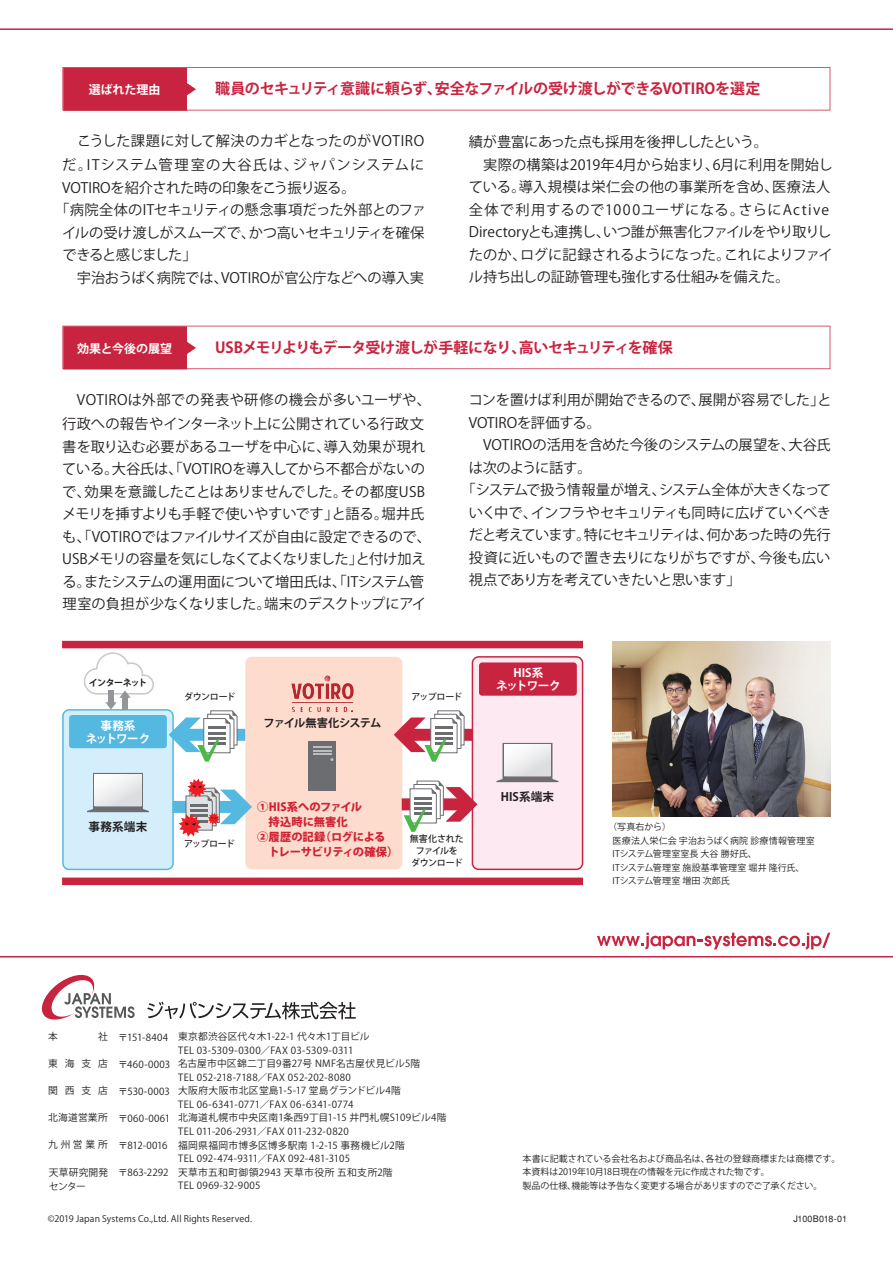
<style>
.page{position:relative;width:893px;height:1263px;background:#fff}
.page>*{position:absolute;margin:0;border:0;box-sizing:border-box;transform-origin:0 0}
.t1{font:700 15px "Koz Go Pro";letter-spacing:-.04em;color:#c8233f}
.t2{font:14.25px/22.5px "Koz Go Pro";letter-spacing:-.015em;color:#231f20}
.t3{font:14.25px "Koz Go Pro";letter-spacing:-.055em;color:#231f20}
.t4{font:14.25px/24px "Koz Go Pro";letter-spacing:.03em;color:#231f20;text-align:right}
.t5{font:14.25px/24px "Koz Go Pro";letter-spacing:.015em;color:#231f20}
.t6{font:14.25px "Koz Go Pro";letter-spacing:-.045em;color:#231f20}
.t7{font:14.25px "Koz Go Pro";letter-spacing:-.075em;color:#231f20}
.t8{font:700 12px "Koz Go Pro";letter-spacing:-.005em;color:#fff}
.t9{font:700 11.7px/13.5px "Koz Go Pro";letter-spacing:-.05em;color:#fff;text-align:center}
.t10{font:700 11.7px "Koz Go Pro";letter-spacing:.01em;color:#231f20}
.t11{font:800 11.25px/15px "Koz Go Pro";letter-spacing:-.01em;color:#cf2232}
.t12{font:700 11.25px "Koz Go Pro";letter-spacing:-.075em;color:#231f20}
.t13{font:9.75px/13.5px "Koz Go Pro";letter-spacing:.025em;color:#231f20}
.t14{font:9px/13.5px "Koz Go Pro";letter-spacing:-.005em;color:#231f20}
.t15{font:9px "Koz Go Pro";letter-spacing:.015em;color:#231f20}
.t16{font:500 9px/12px "Koz Go Pro";letter-spacing:-.04em;color:#231f20;text-align:center}
.t17{font:500 9px "Gothic BBB";letter-spacing:-.015em;color:#231f20}
.t18{font:700 9px "Koz Go Pro";letter-spacing:-.06em;color:#231f20}
</style>
<div class="page">
<hr style="left:0;top:28px;width:893px;height:2px;background:#c8233f">
<hr style="left:0;top:956px;width:893px;height:1px;background:#c8233f">
<svg style="left:62px;top:67px;width:768px;height:44px"></svg>
<svg style="left:62px;top:326px;width:768px;height:43px"></svg>
<img style="left:613px;top:642px;width:217px;height:175px">
<div style="left:245px;top:657px;width:157px;height:212px;background:#fddcce;border-radius:6px"></div>
<div style="left:472px;top:657px;width:111px;height:212px;background:#fce9f1;border-radius:6px"></div>
<div style="left:472px;top:656px;width:111px;height:214px;border:2px solid #c8233f;border-radius:6px"></div>
<div style="left:309px;top:741px;width:27px;height:49px;background:#6c6d70"></div>
<svg style="left:313px;top:747px;width:20px;height:14px"></svg>
<div style="left:479px;top:662px;width:98px;height:34px;background:#c8233f;border-radius:3px"></div>
<div style="left:63px;top:710px;width:110px;height:159px;background:#d4effb;border-radius:6px"></div>
<div style="left:62px;top:709px;width:112px;height:161px;border:2px solid #55b8e0;border-radius:6px"></div>
<div style="left:69px;top:715px;width:98px;height:33px;background:#55b8e0;border-radius:3px"></div>
<div style="left:62px;top:641px;width:521px;height:7px;background:#c8233f"></div>
<div style="left:62px;top:877px;width:521px;height:8px;background:#c8233f"></div>
<div style="left:173px;top:801px;width:67px;height:12px;background:#55b8e0"></div>
<div style="left:402px;top:798px;width:64px;height:12px;background:#c8233f"></div>
<div style="left:180px;top:729px;width:65px;height:12px;background:#55b8e0"></div>
<div style="left:405px;top:729px;width:67px;height:12px;background:#c8233f"></div>
<svg style="left:87px;top:773px;width:62px;height:39px"></svg>
<div style="left:95px;top:774px;width:46px;height:32px;background:linear-gradient(to bottom,#fafbfb,#dfe0e2)"></div>
<svg style="left:496px;top:743px;width:62px;height:39px"></svg>
<div style="left:504px;top:744px;width:47px;height:32px;background:linear-gradient(to bottom,#fbfbfb,#dfe0e2)"></div>
<svg style="left:394px;top:710px;width:71px;height:52px"></svg>
<svg style="left:404px;top:780px;width:73px;height:52px"></svg>
<svg style="left:169px;top:710px;width:69px;height:52px"></svg>
<svg style="left:179px;top:778px;width:73px;height:59px"></svg>
<svg style="left:83px;top:652px;width:72px;height:58px"></svg>
<svg style="left:597px;top:933px;width:233px;height:16px"></svg>
<svg style="left:41px;top:974px;width:94px;height:46px"></svg>
<svg style="left:147px;top:1002px;width:209px;height:17px"></svg>
<img style="left:324px;top:675px;width:30px;height:24px">
<p class="t8" style="left:89px;top:82px;width:73px">選ばれた理由</p>
<p class="t1" style="left:215px;top:79px;width:547px">職員のセキュリティ意識に頼らず、安全なファイルの受け渡しができるVOTIROを選定</p>
<p class="t4" style="left:62px;top:129px;width:364px">こうした課題に対して解決のカギとなったのがVOTIROだ。ITシステム管理室の大谷氏は、ジャパンシステムに</p>
<p class="t2" style="left:62px;top:177px;width:295px">VOTIROを紹介された時の印象をこう振り返る。</p>
<p class="t2" style="left:55px;top:199px;width:372px">「病院全体のITセキュリティの懸念事項だった外部とのファ</p>
<p class="t2" style="left:62px;top:222px;width:364px">イルの受け渡しがスムーズで、かつ高いセキュリティを確保</p>
<p class="t7" style="left:62px;top:246px;width:136px">できると感じました」</p>
<p class="t2" style="left:62px;top:267px;width:363px">　宇治おうばく病院では、VOTIROが官公庁などへの導入実</p>
<p class="t2" style="left:469px;top:131px;width:365px">績が豊富にあった点も採用を後押ししたという。<br>　実際の構築は2019年4月から始まり、6月に利用を開始している。導入規模は栄仁会の他の事業所を含め、医療法人全体で利用するので1000ユーザになる。さらにActive<br>Directoryとも連携し、いつ誰が無害化ファイルをやり取りしたのか、ログに記録されるようになった。これによりファイル持ち出しの証跡管理も強化する仕組みを備えた。</p>
<p class="t8" style="left:77px;top:340px;width:97px">効果と今後の展望</p>
<p class="t1" style="left:215px;top:338px;width:459px">USBメモリよりもデータ受け渡しが手軽になり、高いセキュリティを確保</p>
<p class="t5" style="left:62px;top:388px;width:370px;text-indent:15px">VOTIROは外部での発表や研修の機会が多いユーザや、行政への報告やインターネット上に公開されている行政文</p>
<p class="t2" style="left:62px;top:436px;width:370px">書を取り込む必要があるユーザを中心に、導入効果が現れている。大谷氏は、「VOTIROを導入してから不都合がないので、効果を意識したことはありませんでした。その都度USBメモリを挿すよりも手軽で使いやすいです」と語る。堀井氏も、「VOTIROではファイルサイズが自由に設定できるので、USBメモリの容量を気にしなくてよくなりました」と付け加える。またシステムの運用面について増田氏は、「ITシステム管理室の負担が少なくなりました。端末のデスクトップにアイ</p>
<p class="t2" style="left:469px;top:389px;width:364px">コンを置けば利用が開始できるので、展開が容易でした」と</p>
<p class="t2" style="left:469px;top:412px;width:134px">VOTIROを評価する。</p>
<p class="t2" style="left:469px;top:434px;width:363px">　VOTIROの活用を含めた今後のシステムの展望を、大谷氏</p>
<p class="t6" style="left:469px;top:458px;width:124px">は次のように話す。</p>
<p class="t3" style="left:462px;top:481px;width:371px">「システムで扱う情報量が増え、システム全体が大きくなって</p>
<p class="t2" style="left:469px;top:502px;width:364px">いく中で、インフラやセキュリティも同時に広げていくべき</p>
<p class="t3" style="left:469px;top:526px;width:364px">だと考えています。特にセキュリティは、何かあった時の先行</p>
<p class="t2" style="left:469px;top:547px;width:363px">投資に近いもので置き去りになりがちですが、今後も広い</p>
<p class="t6" style="left:469px;top:571px;width:273px">視点であり方を考えていきたいと思います」</p>
<p class="t18" style="left:89px;top:676px;width:60px">インターネット</p>
<p class="t9" style="left:86px;top:719px;width:66px">事務系<br>ネットワーク</p>
<p class="t10" style="left:89px;top:819px;width:60px">事務系端末</p>
<p class="t16" style="left:184px;top:691px;width:53px">ダウンロード</p>
<p class="t16" style="left:411px;top:691px;width:52px">アップロード</p>
<p class="t12" style="left:264px;top:716px;width:119px">ファイル無害化システム</p>
<p class="t11" style="left:257px;top:800px;width:143px">①HIS系へのファイル<br>　持込時に無害化<br>②履歴の記録（ログによる　トレーサビリティの確保）</p>
<p class="t16" style="left:184px;top:838px;width:52px">アップロード</p>
<p class="t16" style="left:410px;top:833px;width:56px">無害化されたファイルを<br>ダウンロード</p>
<p class="t9" style="left:496px;top:667px;width:66px">HIS系<br>ネットワーク</p>
<p class="t10" style="left:501px;top:789px;width:55px">HIS系端末</p>
<p class="t14" style="left:613px;top:820px;width:204px;text-indent:-4px">（写真右から）<br>医療法人栄仁会 宇治おうばく病院 診療情報管理室<br>ITシステム管理室室長 大谷 勝好氏、<br>ITシステム管理室 施設基準管理室 堀井 隆行氏、<br>ITシステム管理室 増田 次郎氏</p>
<p class="t13" style="left:48px;top:1057px;width:61px">東 海 支 店</p>
<p class="t13" style="left:48px;top:1084px;width:61px">関西支店</p>
<p class="t13" style="left:48px;top:1111px;width:61px">北海道営業所</p>
<p class="t13" style="left:48px;top:1138px;width:61px">九州営業所</p>
<p class="t13" style="left:49px;top:1166px;width:61px">天草研究開発センター</p>
<p class="t13" style="left:118px;top:1031px;width:52px">〒151-8404</p>
<p class="t13" style="left:118px;top:1058px;width:53px">〒460-0003</p>
<p class="t13" style="left:118px;top:1085px;width:53px">〒530-0003</p>
<p class="t13" style="left:118px;top:1112px;width:53px">〒060-0061</p>
<p class="t13" style="left:118px;top:1139px;width:51px">〒812-0016</p>
<p class="t13" style="left:118px;top:1166px;width:52px">〒863-2292</p>
<p class="t13" style="left:178px;top:1030px;width:270px">東京都渋谷区代々木1-22-1 代々木1丁目ビル<br>TEL 03-5309-0300／FAX 03-5309-0311<br>名古屋市中区錦二丁目9番27号 NMF名古屋伏見ビル5階<br>TEL 052-218-7188／FAX 052-202-8080<br>大阪府大阪市北区堂島1-5-17 堂島グランドビル4階<br>TEL 06-6341-0771／FAX 06-6341-0774<br>北海道札幌市中央区南1条西9丁目1-15 井門札幌S109ビル4階<br>TEL 011-206-2931／FAX 011-232-0820<br>福岡県福岡市博多区博多駅南 1-2-15 事務機ビル2階<br>TEL 092-474-9311／FAX 092-481-3105<br>天草市五和町御領2943 天草市役所 五和支所2階<br>TEL 0969-32-9005</p>
<p class="t15" style="left:48px;top:1213px;width:206px">©2019 Japan Systems Co.,Ltd. All Rights Reserved.</p>
<p class="t14" style="left:523px;top:1152px;width:319px">本書に記載されている会社名および商品名は、各社の登録商標または商標です。本資料は2019年10月18日現在の情報を元に作成された物です。<br>製品の仕様、機能等は予告なく変更する場合がありますのでご了承ください。　</p>
<p class="t17" style="left:793px;top:1214px;width:55px">J100B018-01</p>
</div>
